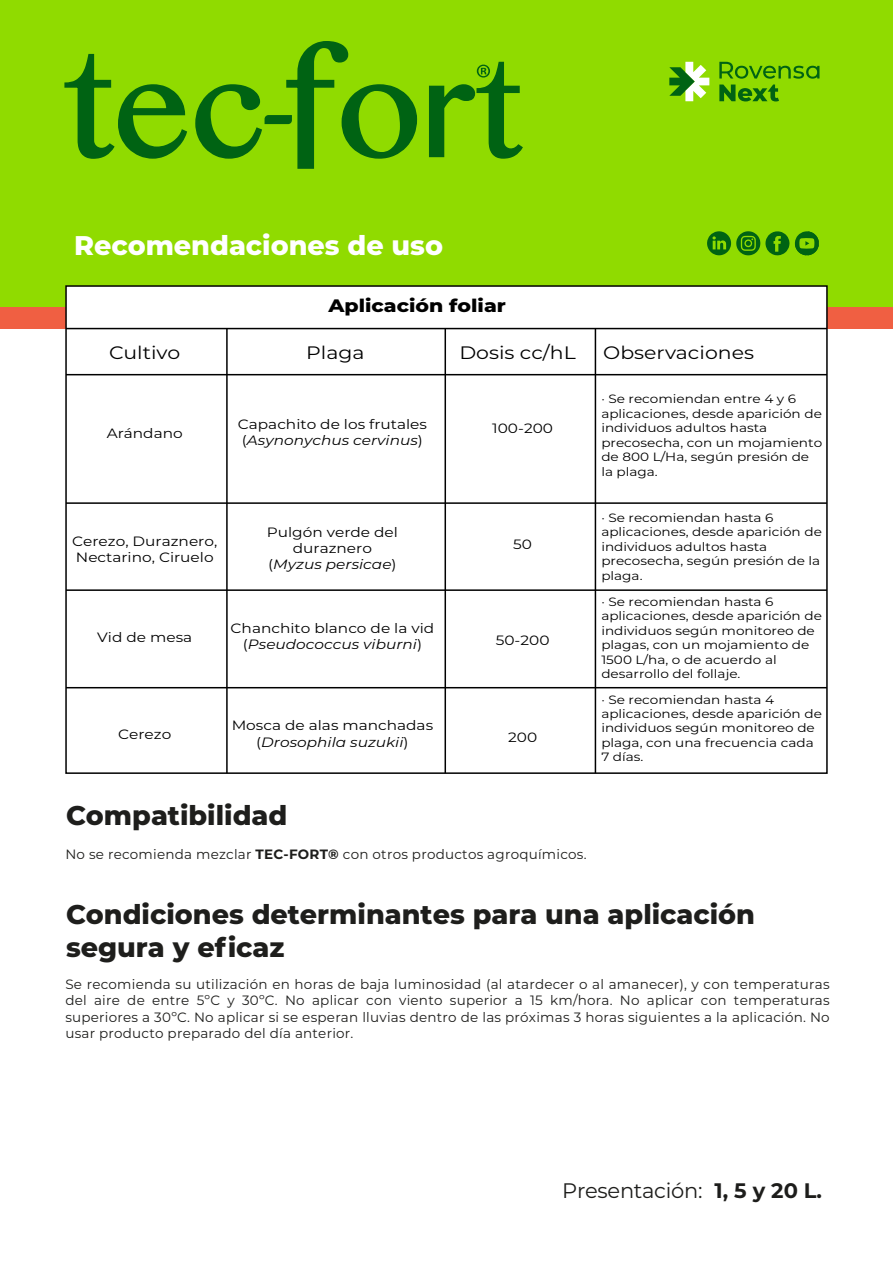
<style>
.page{position:relative;width:893px;height:1264px;background:#fff}
.page>*{position:absolute;margin:0;border:0;box-sizing:border-box;transform-origin:0 0}
.t1{font:800 27px/32.4px "Montserrat";color:#1e1e1c}
.t2{font:800 27px "Montserrat";color:#fff}
.t3{font:21px "Montserrat";letter-spacing:-.015em;color:#1d1d1b}
.t4{font:18px "Montserrat";color:#000;scale:1.13 1}
.t5{font:800 18px "Montserrat";color:#000;scale:1.13 1}
.t6{font:13.5px/16.2px "Montserrat";letter-spacing:.015em;color:#1d1d1b;text-align:justify}
.t7{font:13.5px/16.2px "Montserrat";color:#000;text-align:center;scale:1.13 1}
.t8{font:12px/14.4px "Montserrat";color:#000;scale:1.13 1}
.s1{font-style:italic}
.s2{font-weight:700}
</style>
<div class="page">
<div style="left:0;top:0;width:892px;height:307px;background:#90db00"></div>
<svg style="left:669px;top:62px;width:40px;height:39px"></svg>
<svg style="left:719px;top:62px;width:100px;height:39px"></svg>
<svg style="left:64px;top:53px;width:123px;height:106px"></svg>
<svg style="left:429px;top:61px;width:94px;height:98px"></svg>
<svg style="left:195px;top:41px;width:222px;height:128px"></svg>
<div style="left:0;top:307px;width:892px;height:22px;background:#f05f42"></div>
<svg style="left:707px;top:231px;width:23px;height:24px"></svg>
<svg style="left:736px;top:231px;width:82px;height:24px"></svg>
<div style="left:65px;top:285px;width:762px;height:489px;background:#fff;border:2px solid #000"></div>
<hr style="left:226px;top:328px;width:1px;height:445px;background:#000">
<hr style="left:444px;top:328px;width:2px;height:445px;background:#000">
<hr style="left:594px;top:328px;width:2px;height:445px;background:#000">
<hr style="left:66px;top:374px;width:760px;height:1px;background:#000">
<hr style="left:66px;top:328px;width:760px;height:1px;background:#000">
<hr style="left:66px;top:502px;width:760px;height:2px;background:#000">
<hr style="left:66px;top:589px;width:760px;height:2px;background:#000">
<hr style="left:66px;top:687px;width:760px;height:1px;background:#000">
<h1 class="t2" style="left:74px;top:226px;width:370px">Recomendaciones de uso</h1>
<h3 class="t5" style="left:328px;top:293px;width:158px">Aplicación foliar</h3>
<h3 class="t4" style="left:459px;top:340px;width:104px">Dosis cc/hL</h3>
<h3 class="t4" style="left:109px;top:340px;width:64px">Cultivo</h3>
<h3 class="t4" style="left:603px;top:340px;width:135px">Observaciones</h3>
<h3 class="t4" style="left:306px;top:340px;width:53px">Plaga</h3>
<p class="t7" style="left:107px;top:424px;width:69px">Arándano</p>
<p class="t7" style="left:238px;top:415px;width:169px">Capachito de los frutales (<span class="s1">Asynonychus cervinus</span>)</p>
<p class="t7" style="left:72px;top:532px;width:130px;text-align:left">Cerezo, Duraznero,<br>Nectarino, Ciruelo</p>
<p class="t7" style="left:267px;top:523px;width:117px">Pulgón verde del duraznero (<span class="s1">Myzus persicae</span>)</p>
<p class="t7" style="left:97px;top:628px;width:85px">Vid de mesa</p>
<p class="t7" style="left:230px;top:619px;width:182px">Chanchito blanco de la vid (<span class="s1">Pseudococcus viburni</span>)</p>
<p class="t7" style="left:118px;top:726px;width:48px">Cerezo</p>
<p class="t7" style="left:231px;top:717px;width:180px">Mosca de alas manchadas (<span class="s1">Drosophila suzukii</span>)</p>
<p class="t7" style="left:492px;top:420px;width:55px">100-200</p>
<p class="t7" style="left:513px;top:535px;width:18px">50</p>
<p class="t7" style="left:495px;top:631px;width:49px">50-200</p>
<p class="t7" style="left:508px;top:729px;width:27px">200</p>
<p class="t8" style="left:601px;top:391px;width:197px">· Se recomiendan entre 4 y 6 aplicaciones, desde aparición de individuos adultos hasta precosecha, con un mojamiento de 800 L/Ha, según presión de la plaga.</p>
<p class="t8" style="left:601px;top:510px;width:196px">· Se recomiendan hasta 6 aplicaciones, desde aparición de individuos adultos hasta precosecha, según presión de la plaga.</p>
<p class="t8" style="left:601px;top:594px;width:196px">· Se recomiendan hasta 6 aplicaciones, desde aparición de individuos según monitoreo de plagas, con un mojamiento de<br>1500 L/ha, o de acuerdo al desarrollo del follaje.</p>
<p class="t8" style="left:601px;top:691px;width:196px">· Se recomiendan hasta 4 aplicaciones, desde aparición de individuos según monitoreo de plaga, con una frecuencia cada<br>7 días.</p>
<h1 class="t1" style="left:66px;top:797px;width:223px">Compatibilidad</h1>
<p class="t6" style="left:65px;top:845px;width:522px">No se recomienda mezclar <span class="s2">TEC-FORT®</span> con otros productos agroquímicos.</p>
<h1 class="t1" style="left:66px;top:896px;width:690px">Condiciones determinantes para una aplicación segura y eficaz</h1>
<p class="t6" style="left:65px;top:975px;width:765px">Se recomienda su utilización en horas de baja luminosidad (al atardecer o al amanecer), y con temperaturas del aire de entre 5ºC y 30ºC. No aplicar con viento superior a 15 km/hora. No aplicar con temperaturas superiores a 30ºC. No aplicar si se esperan lluvias dentro de las próximas 3 horas siguientes a la aplicación. No usar producto preparado del día anterior.</p>
<h2 class="t3" style="left:562px;top:1175px;width:261px">Presentación: <span class="s2">1, 5 y 20 L.</span></h2>
</div>
